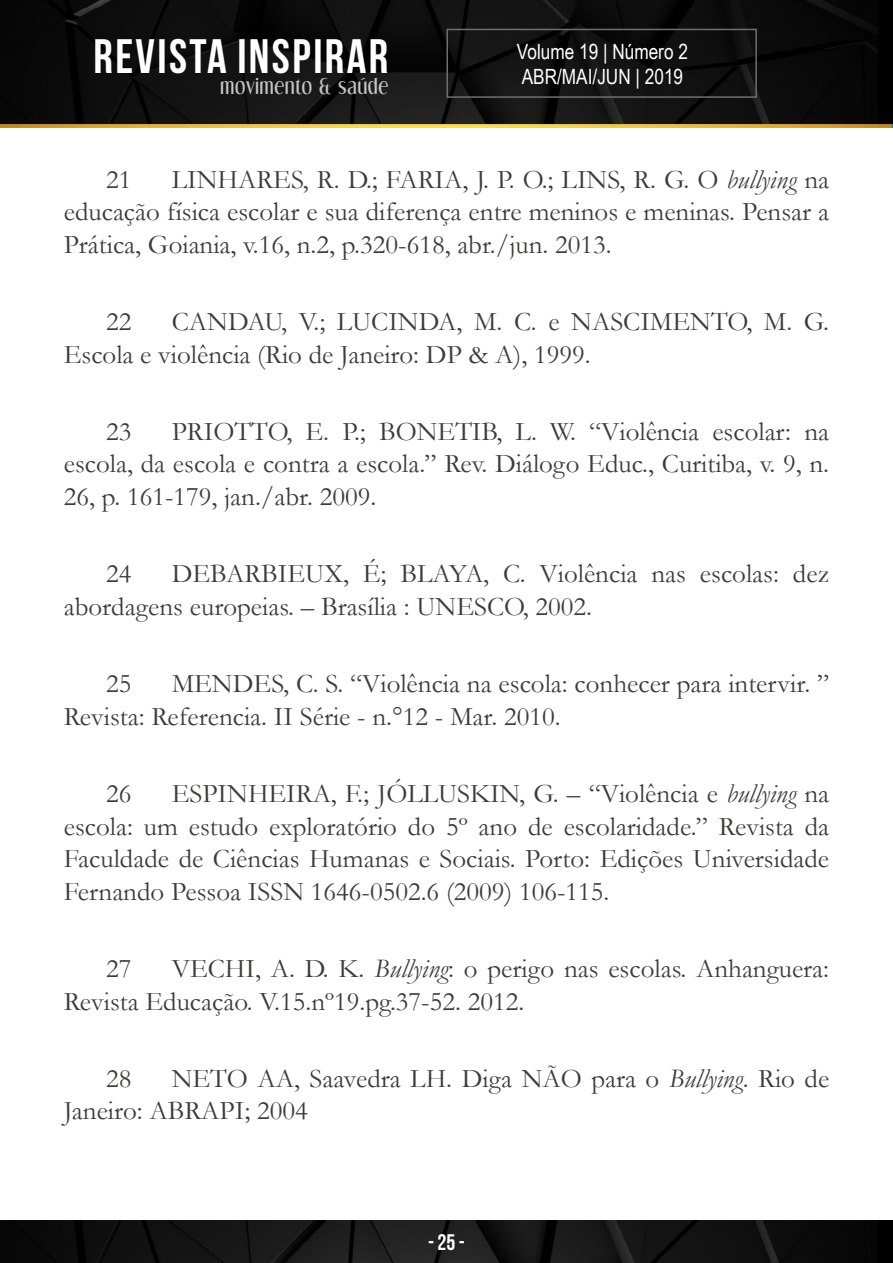
<style>
.page{position:relative;width:893px;height:1263px;background:#fff}
.page>*{position:absolute;margin:0;border:0;box-sizing:border-box;transform-origin:0 0}
.t1{font:700 48.3px "Bebas Neue";letter-spacing:.05em;color:#fff}
.t2{font:27px/32.4px "Garamond";color:#3c3c3b}
.t3{font:700 22.5px "Bebas Neue";color:#fff}
.t4{font:21px/25.2px "Arial Narrow";color:#fff}
.t5{font:18.9px "Dream Orphans";letter-spacing:.05em;color:#c6c6c6}
.s1{font-style:italic}
</style>
<div class="page">
<img style="left:0;top:124px;width:891px;height:4px">
<img style="left:0;top:0;width:878px;height:124px">
<div style="left:446px;top:29px;width:311px;height:69px;border:2px solid #706f6f"></div>
<img style="left:0;top:1220px;width:878px;height:43px">
<h1 class="t1" style="left:94px;top:29px;width:296px">REVISTA INSPIRAR</h1>
<p class="t5" style="left:220px;top:75px;width:169px">movimento &amp; saúde</p>
<p class="t4" style="left:517px;top:38px;width:173px">Volume 19 | Número 2<br>ABR/MAI/JUN | 2019</p>
<p class="t2" style="left:64px;top:162px;width:767px;text-align:justify;text-indent:108px">LINHARES, R. D.; FARIA, J. P. O.; LINS, R. G. O <span class="s1">bullying</span> na educação física escolar e sua diferença entre meninos e meninas. Pensar a Prática, Goiania, v.16, n.2, p.320-618, abr./jun. 2013.</p>
<p class="t2" style="left:106px;top:162px;width:27px">21</p>
<p class="t2" style="left:64px;top:305px;width:767px;text-indent:108px">CANDAU, V.; LUCINDA, M. C. e NASCIMENTO, M. G.<br>Escola e violência (Rio de Janeiro: DP &amp; A), 1999.</p>
<p class="t2" style="left:106px;top:305px;width:27px">22</p>
<p class="t2" style="left:64px;top:415px;width:767px;text-align:justify;text-indent:108px">PRIOTTO, E. P.; BONETIB, L. W. “Violência escolar: na escola, da escola e contra a escola.” Rev. Diálogo Educ., Curitiba, v. 9, n.<br>26, p. 161-179, jan./abr. 2009.</p>
<p class="t2" style="left:106px;top:415px;width:27px">23</p>
<p class="t2" style="left:64px;top:557px;width:767px;text-indent:108px">DEBARBIEUX, É; BLAYA, C. Violência nas escolas: dez abordagens europeias. – Brasília : UNESCO, 2002.</p>
<p class="t2" style="left:106px;top:557px;width:27px">24</p>
<p class="t2" style="left:64px;top:667px;width:767px;text-indent:108px">MENDES, C. S. “Violência na escola: conhecer para intervir. ”<br>Revista: Referencia. II Série - n.°12 - Mar. 2010.</p>
<p class="t2" style="left:106px;top:667px;width:27px">25</p>
<p class="t2" style="left:64px;top:777px;width:767px;text-align:justify;text-indent:108px">ESPINHEIRA, F.; JÓLLUSKIN, G. – “Violência e <span class="s1">bullying</span> na escola: um estudo exploratório do 5º ano de escolaridade.” Revista da Faculdade de Ciências Humanas e Sociais. Porto: Edições Universidade Fernando Pessoa ISSN 1646-0502.6 (2009) 106-115.</p>
<p class="t2" style="left:106px;top:777px;width:27px">26</p>
<p class="t2" style="left:64px;top:952px;width:767px;text-indent:108px">VECHI, A. D. K. <span class="s1">Bullying</span>: o perigo nas escolas. Anhanguera:<br>Revista Educação. V.15.nº19.pg.37-52. 2012.</p>
<p class="t2" style="left:106px;top:952px;width:27px">27</p>
<p class="t2" style="left:64px;top:1062px;width:767px;text-indent:108px">NETO AA, Saavedra LH. Diga NÃO para o <span class="s1">Bullying</span>. Rio de<br>Janeiro: ABRAPI; 2004</p>
<p class="t2" style="left:106px;top:1062px;width:27px">28</p>
<p class="t3" style="left:428px;top:1230px;width:38px">- 25 -</p>
</div>
